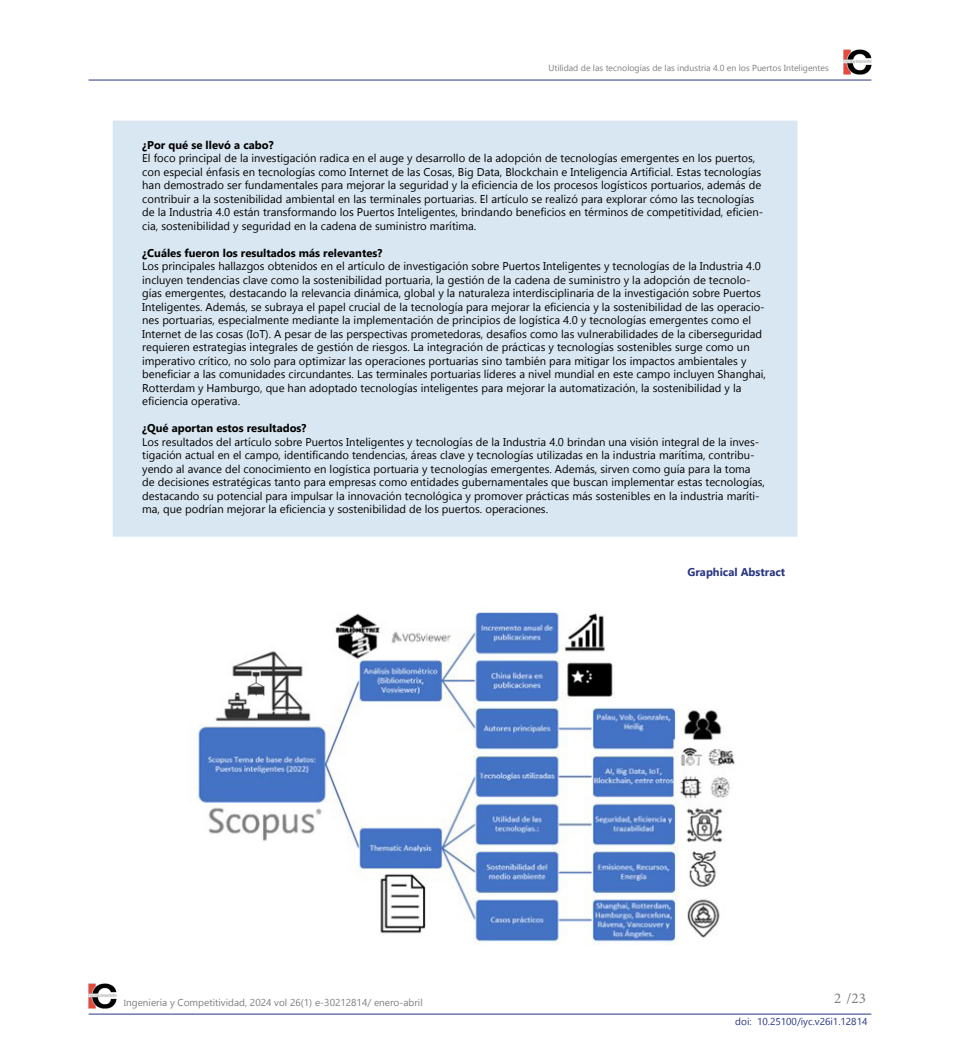
<style>
.page{position:relative;width:960px;height:1061px;background:#fff}
.page>*{position:absolute;margin:0;border:0;box-sizing:border-box;transform-origin:0 0}
.t1{font:15px "Minion Pro";color:#7e7e7d}
.t2{font:11.25px/13.5px "Gadugi";color:#000}
.t3{font:700 11.25px "Gadugi";color:#000}
.t4{font:700 11.25px "Gadugi";color:#283583}
.t5{font:10px "Gadugi";color:#7e7e7d}
.t6{font:10px "Gadugi";color:#283583}
.t7{font:8.75px "Gadugi";color:#7e7e7d}
.s1{font-size:8.75px}
</style>
<div class="page">
<hr style="left:89px;top:1014px;width:782px;height:1px;background:#283583">
<img style="left:89px;top:983px;width:28px;height:26px">
<hr style="left:89px;top:80px;width:782px;height:1px;background:#283583">
<img style="left:843px;top:49px;width:28px;height:26px">
<div style="left:111px;top:119px;width:688px;height:419px;background:#d9e7f2;border:1px solid #fff"></div>
<img style="left:189px;top:612px;width:546px;height:333px">
<p class="t7" style="left:548px;top:63px;width:282px">Utilidad de las tecnologías de las industria 4.0 en los Puertos Inteligentes</p>
<p class="t3" style="left:142px;top:138px;width:133px">¿Por qué se llevó a cabo?</p>
<p class="t2" style="left:142px;top:151px;width:622px">El foco principal de la investigación radica en el auge y desarrollo de la adopción de tecnologías emergentes en los puertos, con especial énfasis en tecnologías como Internet de las Cosas, Big Data, Blockchain e Inteligencia Artificial. Estas tecnologías han demostrado ser fundamentales para mejorar la seguridad y la eficiencia de los procesos logísticos portuarios, además de contribuir a la sostenibilidad ambiental en las terminales portuarias. El artículo se realizó para explorar cómo las tecnologías de la Industria 4.0 están transformando los Puertos Inteligentes, brindando beneficios en términos de competitividad, eficien&shy;cia, sostenibilidad y seguridad en la cadena de suministro marítima.</p>
<p class="t3" style="left:142px;top:246px;width:242px">¿Cuáles fueron los resultados más relevantes?</p>
<p class="t2" style="left:142px;top:259px;width:625px">Los principales hallazgos obtenidos en el artículo de investigación sobre Puertos Inteligentes y tecnologías de la Industria 4.0 incluyen tendencias clave como la sostenibilidad portuaria, la gestión de la cadena de suministro y la adopción de tecnolo&shy;gías emergentes, destacando la relevancia dinámica, global y la naturaleza interdisciplinaria de la investigación sobre Puertos Inteligentes. Además, se subraya el papel crucial de la tecnología para mejorar la eficiencia y la sostenibilidad de las operacio&shy;nes portuarias, especialmente mediante la implementación de principios de logística 4.0 y tecnologías emergentes como el Internet de las cosas (IoT). A pesar de las perspectivas prometedoras, desafíos como las vulnerabilidades de la ciberseguridad requieren estrategias integrales de gestión de riesgos. La integración de prácticas y tecnologías sostenibles surge como un imperativo crítico, no solo para optimizar las operaciones portuarias sino también para mitigar los impactos ambientales y beneficiar a las comunidades circundantes. Las terminales portuarias líderes a nivel mundial en este campo incluyen Shanghai, Rotterdam y Hamburgo, que han adoptado tecnologías inteligentes para mejorar la automatización, la sostenibilidad y la eficiencia operativa.</p>
<p class="t3" style="left:142px;top:421px;width:166px">¿Qué aportan estos resultados?</p>
<p class="t2" style="left:142px;top:435px;width:624px">Los resultados del artículo sobre Puertos Inteligentes y tecnologías de la Industria 4.0 brindan una visión integral de la inves&shy;tigación actual en el campo, identificando tendencias, áreas clave y tecnologías utilizadas en la industria marítima, contribu&shy;yendo al avance del conocimiento en logística portuaria y tecnologías emergentes. Además, sirven como guía para la toma de decisiones estratégicas tanto para empresas como entidades gubernamentales que buscan implementar estas tecnologías, destacando su potencial para impulsar la innovación tecnológica y promover prácticas más sostenibles en la industria maríti&shy;ma, que podrían mejorar la eficiencia y sostenibilidad de los puertos. operaciones.</p>
<p class="t4" style="left:687px;top:565px;width:99px">Graphical Abstract</p>
<p class="t5" style="left:124px;top:996px;width:300px"><span class="s1">I</span>ngeniería y Competitividad, 2024 vol 26(1) e-30212814/ enero-abril</p>
<h1 class="t1" style="left:834px;top:988px;width:33px">2 /23</h1>
<p class="t6" style="left:735px;top:1016px;width:134px">doi: 10.25100/iyc.v26i1.12814</p>
</div>
